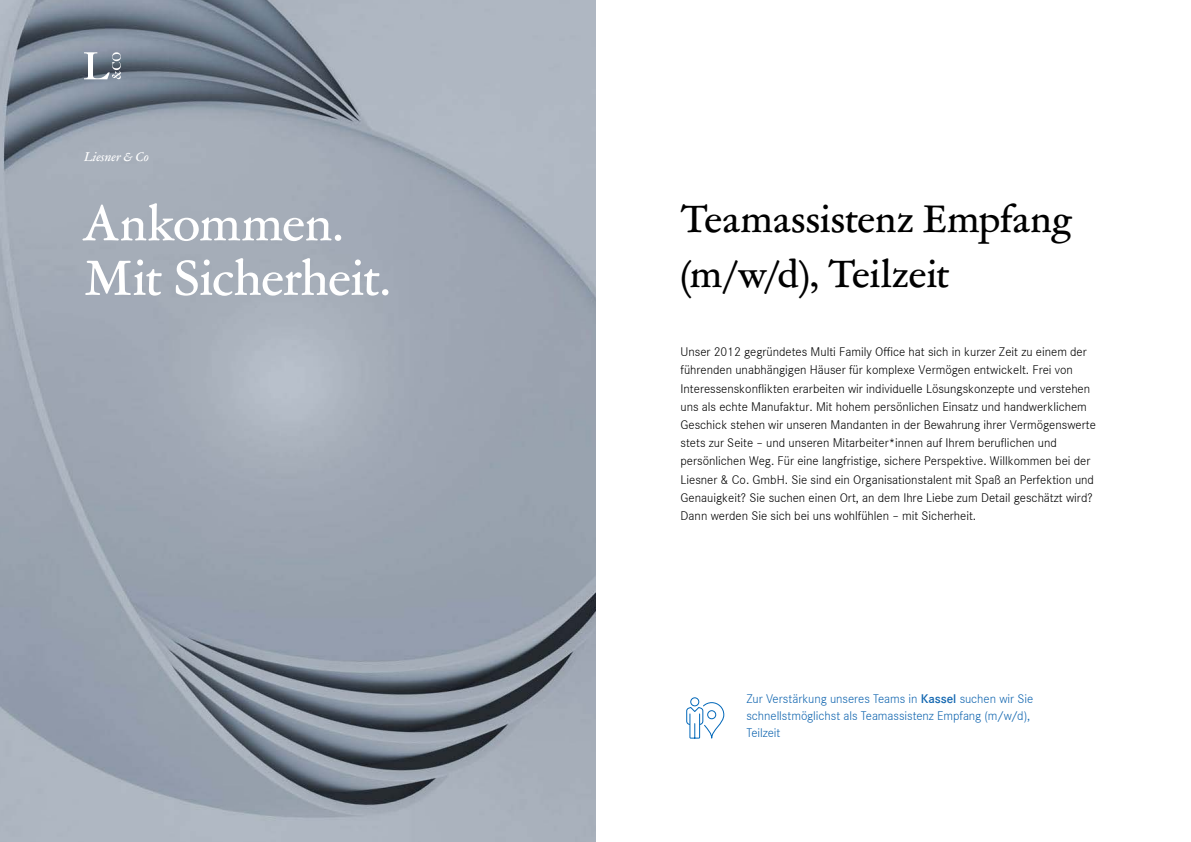
<style>
.page{position:relative;width:1191px;height:842px;background:#fff}
.page>*{position:absolute;margin:0;border:0;box-sizing:border-box;transform-origin:0 0}
.t1{font:500 50px/54.5px "Garamond ATF Subhead";letter-spacing:-.02em;color:#fff}
.t2{font:500 39px/55px "Garamond ATF Subhead";letter-spacing:-.015em;color:#000}
.t3{font:300 13px/18.2px "Corporate S";color:#000}
.t4{font:300 13px/16.9px "Corporate S";letter-spacing:-.005em;color:#1266b0}
.t5{font:italic 500 13px "Garamond ATF Subhead";letter-spacing:.005em;color:#fff}
.s1{font-weight:600}
</style>
<div class="page">
<img style="left:0;top:0;width:595px;height:842px">
<svg style="left:84px;top:52px;width:37px;height:27px"></svg>
<svg style="left:686px;top:697px;width:38px;height:42px"></svg>
<p class="t5" style="left:84px;top:148px;width:66px">Liesner &amp; Co</p>
<h1 class="t1" style="left:84px;top:195px;width:309px">Ankommen.<br>Mit Sicherheit.</h1>
<h2 class="t2" style="left:680px;top:190px;width:393px">Teamassistenz Empfang (m/w/d), Teilzeit</h2>
<p class="t3" style="left:680px;top:342px;width:417px">Unser 2012 gegründetes Multi Family Office hat sich in kurzer Zeit zu einem der führenden unabhängigen Häuser für komplexe Vermögen entwickelt. Frei von Interessenskonflikten erarbeiten wir individuelle Lösungskonzepte und verstehen uns als echte Manufaktur. Mit hohem persönlichen Einsatz und handwerklichem Geschick stehen wir unseren Mandanten in der Bewahrung ihrer Vermögenswerte stets zur Seite – und unseren Mitarbeiter*innen auf Ihrem beruflichen und persönlichen Weg. Für eine langfristige, sichere Perspektive. Willkommen bei der Liesner &amp; Co. GmbH. Sie sind ein Organisationstalent mit Spaß an Perfektion und Genauigkeit? Sie suchen einen Ort, an dem Ihre Liebe zum Detail geschätzt wird?<br>Dann werden Sie sich bei uns wohlfühlen – mit Sicherheit.</p>
<p class="t4" style="left:746px;top:690px;width:288px">Zur Verstärkung unseres Teams in <span class="s1">Kassel</span> suchen wir Sie schnellstmöglichst als Teamassistenz Empfang (m/w/d),<br>Teilzeit</p>
</div>
